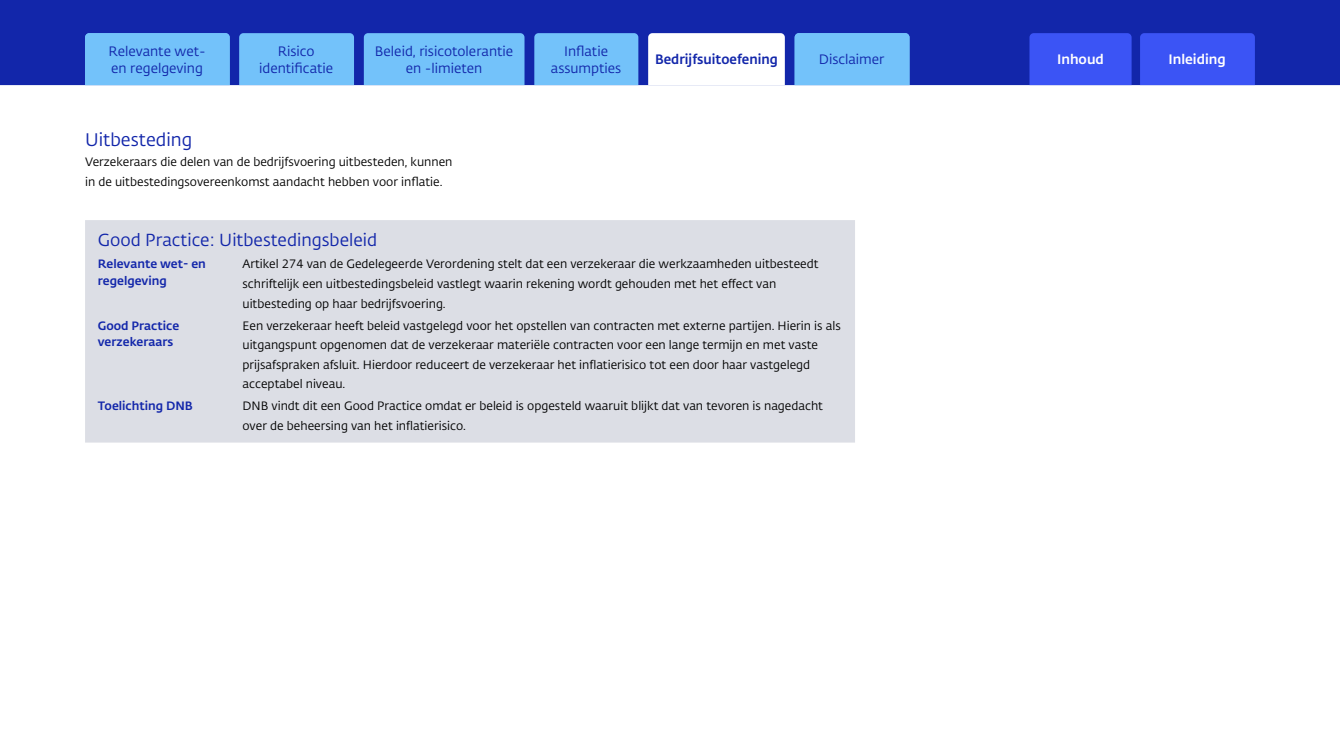
<style>
.page{position:relative;width:1340px;height:754px;background:#fff}
.page>*{position:absolute;margin:0;border:0;box-sizing:border-box;transform-origin:0 0}
.H3_Paragraafkop{font:18px "DNB Fedra";color:#1226aa}
.Tabel_kop{font:17.25px "DNB Fedra";color:#1226aa}
.t1{font:13.5px/16.5px "DNB Fedra";color:#1226aa;text-align:center}
.t2{font:500 13.5px "DNB Fedra";color:#1226aa}
.t3{font:500 13.5px "DNB Fedra";color:#fff}
.Tabel_Brood_TEKST{font:12px/19.5px "DNB Fedra";color:#000}
.P_Broodtekst{font:12px/20.2px "DNB Fedra";color:#000}
.Tabel_Brood_TEKST_Bo{font:500 12px/16.5px "DNB Fedra";color:#1226aa}
</style>
<div class="page">
<div style="left:0;top:0;width:1339px;height:85px;background:#1226aa"></div>
<div style="left:1140px;top:33px;width:114px;height:52px;background:#3b54f5"></div>
<div style="left:1029px;top:33px;width:102px;height:52px;background:#3b54f5"></div>
<div style="left:239px;top:33px;width:115px;height:52px;background:#73c2fa"></div>
<div style="left:364px;top:33px;width:160px;height:52px;background:#73c2fa"></div>
<div style="left:534px;top:33px;width:104px;height:52px;background:#73c2fa"></div>
<svg style="left:648px;top:33px;width:136px;height:52px"></svg>
<div style="left:85px;top:33px;width:145px;height:52px;background:#73c2fa"></div>
<div style="left:794px;top:33px;width:115px;height:52px;background:#73c2fa"></div>
<div style="left:85px;top:220px;width:770px;height:222px;background:#dcdee5"></div>
<p class="t1" style="left:259px;top:43px;width:76px">Risico identificatie</p>
<p class="t1" style="left:375px;top:43px;width:140px">Beleid, risicotolerantie en -limieten</p>
<p class="t1" style="left:551px;top:43px;width:72px">Inflatie assumpties</p>
<p class="t2" style="left:655px;top:51px;width:124px">Bedrijfsuitoefening</p>
<p class="t1" style="left:108px;top:43px;width:99px;text-align:left">Relevante wet&shy;en -regelgeving</p>
<p class="t1" style="left:818px;top:52px;width:67px">Disclaimer</p>
<h3 class="H3_Paragraafkop" style="left:85px;top:129px;width:108px">Uitbesteding</h3>
<p class="P_Broodtekst" style="left:85px;top:152px;width:369px">Verzekeraars die delen van de bedrijfsvoering uitbesteden, kunnen in de uitbestedingsovereenkomst aandacht hebben voor inflatie.</p>
<p class="Tabel_kop" style="left:98px;top:230px;width:281px">Good Practice: Uitbestedingsbeleid</p>
<p class="Tabel_Brood_TEKST_Bo" style="left:98px;top:256px;width:110px">Relevante wet- en regelgeving</p>
<p class="Tabel_Brood_TEKST" style="left:242px;top:254px;width:577px">Artikel 274 van de Gedelegeerde Verordening stelt dat een verzekeraar die werkzaamheden uitbesteedt schriftelijk een uitbestedingsbeleid vastlegt waarin rekening wordt gehouden met het effect van uitbesteding op haar bedrijfsvoering.</p>
<p class="Tabel_Brood_TEKST_Bo" style="left:98px;top:317px;width:83px">Good Practice verzekeraars</p>
<p class="Tabel_Brood_TEKST" style="left:242px;top:316px;width:600px">Een verzekeraar heeft beleid vastgelegd voor het opstellen van contracten met externe partijen. Hierin is als uitgangspunt opgenomen dat de verzekeraar materiële contracten voor een lange termijn en met vaste prijsafspraken afsluit. Hierdoor reduceert de verzekeraar het inflatierisico tot een door haar vastgelegd acceptabel niveau.</p>
<p class="Tabel_Brood_TEKST_Bo" style="left:98px;top:398px;width:97px">Toelichting DNB</p>
<p class="Tabel_Brood_TEKST" style="left:242px;top:396px;width:582px">DNB vindt dit een Good Practice omdat er beleid is opgesteld waaruit blijkt dat van tevoren is nagedacht over de beheersing van het inflatierisico.</p>
<p class="t3" style="left:1057px;top:51px;width:48px">Inhoud</p>
<p class="t3" style="left:1168px;top:51px;width:59px">Inleiding</p>
</div>
